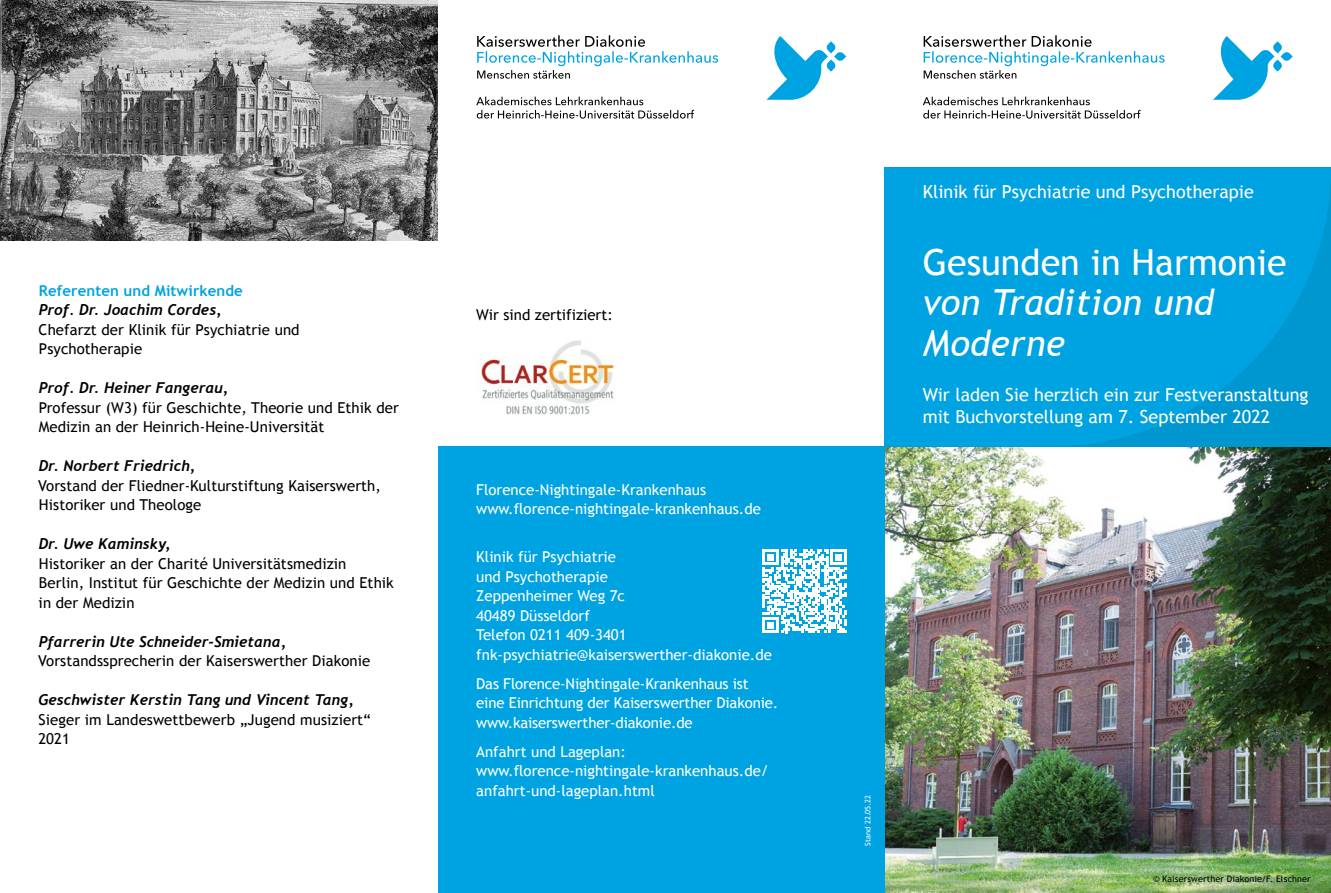
<style>
.page{position:relative;width:1331px;height:893px;background:#fff}
.page>*{position:absolute;margin:0;border:0;box-sizing:border-box;transform-origin:0 0}
.t1{font:italic 36px/40.5px "Trebuchet MS";letter-spacing:.01em;color:#fff}
.t2{font:36px "Trebuchet MS";color:#fff}
.t3{font:18px/22.5px "Trebuchet MS";color:#fff}
.t4{font:15px/19.5px "Trebuchet MS";letter-spacing:.005em;color:#000}
.t5{font:15px/19.5px "Trebuchet MS";color:#fff}
.t6{font:italic 700 15px "Trebuchet";letter-spacing:.005em;color:#000}
.t7{font:700 15px "Trebuchet MS";letter-spacing:.005em;color:#00a3e2}
.t8{font:9px "Trebuchet MS";letter-spacing:.01em;color:#000}
.t9{font:7.5px "Trebuchet MS";letter-spacing:.015em;color:#fff}
</style>
<div class="page">
<img style="left:884px;top:446px;width:447px;height:447px">
<div style="left:438px;top:446px;width:446px;height:447px;background:#00a3e2"></div>
<svg style="left:923px;top:97px;width:218px;height:22px"></svg>
<svg style="left:924px;top:35px;width:241px;height:44px"></svg>
<svg style="left:476px;top:97px;width:218px;height:22px"></svg>
<svg style="left:477px;top:35px;width:241px;height:44px"></svg>
<svg style="left:1213px;top:36px;width:80px;height:64px"></svg>
<svg style="left:766px;top:36px;width:80px;height:64px"></svg>
<svg style="left:884px;top:167px;width:447px;height:279px;background:#00a1df"></svg>
<svg style="left:763px;top:549px;width:84px;height:84px"></svg>
<img style="left:0;top:0;width:438px;height:240px">
<img style="left:481px;top:340px;width:134px;height:75px">
<p class="t7" style="left:39px;top:281px;width:205px">Referenten und Mitwirkende</p>
<p class="t6" style="left:39px;top:301px;width:185px">Prof. Dr. Joachim Cordes,</p>
<p class="t4" style="left:39px;top:320px;width:262px">Chefarzt der Klinik für Psychiatrie und<br>Psychotherapie</p>
<p class="t6" style="left:39px;top:379px;width:191px">Prof. Dr. Heiner Fangerau,</p>
<p class="t4" style="left:39px;top:398px;width:361px">Professur (W3) für Geschichte, Theorie und Ethik der<br>Medizin an der Heinrich-Heine-Universität</p>
<p class="t6" style="left:39px;top:457px;width:158px">Dr. Norbert Friedrich,</p>
<p class="t4" style="left:38px;top:476px;width:344px">Vorstand der Fliedner-Kulturstiftung Kaiserswerth,<br>Historiker und Theologe</p>
<p class="t6" style="left:39px;top:535px;width:134px">Dr. Uwe Kaminsky,</p>
<p class="t4" style="left:39px;top:554px;width:357px">Historiker an der Charité Universitätsmedizin<br>Berlin, Institut für Geschichte der Medizin und Ethik in der Medizin</p>
<p class="t6" style="left:39px;top:632px;width:249px">Pfarrerin Ute Schneider-Smietana,</p>
<p class="t4" style="left:38px;top:651px;width:333px">Vorstandssprecherin der Kaiserswerther Diakonie</p>
<p class="t6" style="left:38px;top:691px;width:317px">Geschwister Kerstin Tang und Vincent Tang,</p>
<p class="t4" style="left:38px;top:710px;width:334px">Sieger im Landeswettbewerb „Jugend musiziert“<br>2021</p>
<p class="t4" style="left:476px;top:305px;width:138px">Wir sind zertifiziert:</p>
<p class="t5" style="left:476px;top:480px;width:286px">Florence-Nightingale-Krankenhaus www.florence-nightingale-krankenhaus.de</p>
<p class="t5" style="left:476px;top:547px;width:297px">Klinik für Psychiatrie<br>und Psychotherapie<br>Zeppenheimer Weg 7c<br>40489 Düsseldorf<br>Telefon 0211 409-3401 fnk-psychiatrie@kaiserswerther-diakonie.de</p>
<p class="t5" style="left:476px;top:674px;width:304px">Das Florence-Nightingale-Krankenhaus ist eine Einrichtung der Kaiserswerther Diakonie. www.kaiserswerther-diakonie.de</p>
<p class="t5" style="left:476px;top:742px;width:294px">Anfahrt und Lageplan: www.florence-nightingale-krankenhaus.de/ anfahrt-und-lageplan.html</p>
<p class="t3" style="left:923px;top:181px;width:333px">Klinik für Psychiatrie und Psychotherapie</p>
<h1 class="t2" style="left:923px;top:241px;width:365px">Gesunden in Harmonie</h1>
<h1 class="t1" style="left:923px;top:282px;width:293px">von Tradition und<br>Moderne</h1>
<p class="t3" style="left:923px;top:383px;width:387px">Wir laden Sie herzlich ein zur Festveranstaltung mit Buchvorstellung am 7. September 2022</p>
<p class="t9" style="left:863px;top:846px;width:52px;rotate:-90deg">Stand 22.05.22</p>
<p class="t8" style="left:1153px;top:874px;width:159px">© Kaiserswerther Diakonie/F. Elschner</p>
</div>
